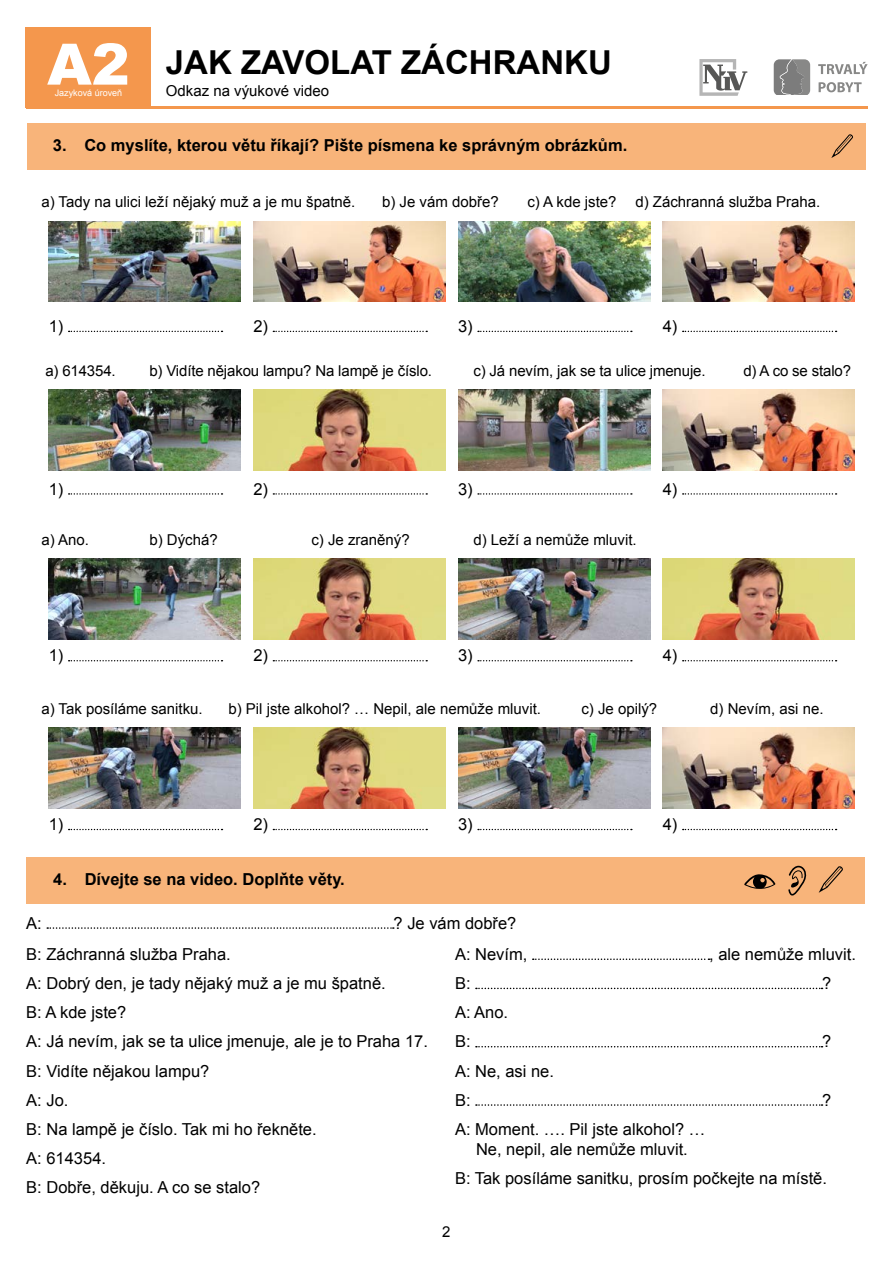
<style>
.page{position:relative;width:893px;height:1263px;background:#fff}
.page>*{position:absolute;margin:0;border:0;box-sizing:border-box;transform-origin:0 0}
.t1{font:900 57.15px "Arial";color:#fff}
.t2{font:700 33px "Arial";color:#000}
.t3{font:16.5px/29.1px "Arial";color:#000}
.t4{font:700 16.5px "Arial";color:#000}
.t5{font:15px "Arial";color:#000}
.t6{font:9px "Arial";color:#fff}
</style>
<div class="page">
<div style="left:26px;top:27px;width:125px;height:81px;background:#f4974d"></div>
<hr style="left:26px;top:107px;width:841px;height:2px;background:#f4974d">
<svg style="left:818px;top:62px;width:49px;height:30px"></svg>
<svg style="left:774px;top:59px;width:36px;height:35px"></svg>
<svg style="left:699px;top:59px;width:48px;height:37px"></svg>
<div style="left:27px;top:123px;width:839px;height:47px;background:#f8b47a"></div>
<svg style="left:831px;top:134px;width:22px;height:24px"></svg>
<div style="left:26px;top:857px;width:839px;height:47px;background:#f8b47a"></div>
<svg style="left:744px;top:874px;width:31px;height:15px"></svg>
<svg style="left:788px;top:866px;width:19px;height:29px"></svg>
<svg style="left:819px;top:866px;width:24px;height:27px"></svg>
<svg style="left:47px;top:927px;width:347px;height:2px"></svg>
<svg style="left:533px;top:958px;width:176px;height:2px"></svg>
<svg style="left:476px;top:988px;width:346px;height:1px"></svg>
<svg style="left:476px;top:1046px;width:346px;height:1px"></svg>
<svg style="left:476px;top:1104px;width:346px;height:2px"></svg>
<svg style="left:69px;top:331px;width:154px;height:1px"></svg>
<svg style="left:69px;top:493px;width:154px;height:2px"></svg>
<svg style="left:69px;top:660px;width:154px;height:1px"></svg>
<svg style="left:69px;top:829px;width:154px;height:1px"></svg>
<svg style="left:273px;top:331px;width:154px;height:1px"></svg>
<svg style="left:273px;top:493px;width:154px;height:2px"></svg>
<svg style="left:273px;top:660px;width:154px;height:1px"></svg>
<svg style="left:273px;top:829px;width:154px;height:1px"></svg>
<svg style="left:478px;top:331px;width:154px;height:1px"></svg>
<svg style="left:478px;top:493px;width:154px;height:2px"></svg>
<svg style="left:478px;top:660px;width:154px;height:1px"></svg>
<svg style="left:478px;top:829px;width:154px;height:1px"></svg>
<svg style="left:683px;top:331px;width:154px;height:1px"></svg>
<svg style="left:683px;top:493px;width:154px;height:2px"></svg>
<svg style="left:683px;top:660px;width:154px;height:1px"></svg>
<svg style="left:683px;top:829px;width:154px;height:1px"></svg>
<img style="left:49px;top:221px;width:192px;height:81px">
<img style="left:253px;top:221px;width:192px;height:81px">
<img style="left:458px;top:221px;width:192px;height:81px">
<img style="left:663px;top:221px;width:192px;height:81px">
<img style="left:49px;top:390px;width:192px;height:81px">
<img style="left:253px;top:390px;width:192px;height:81px">
<img style="left:458px;top:390px;width:192px;height:81px">
<img style="left:663px;top:390px;width:192px;height:81px">
<img style="left:49px;top:559px;width:192px;height:81px">
<img style="left:253px;top:559px;width:192px;height:81px">
<img style="left:458px;top:559px;width:192px;height:81px">
<img style="left:663px;top:559px;width:192px;height:81px">
<img style="left:49px;top:728px;width:192px;height:80px">
<img style="left:253px;top:728px;width:192px;height:80px">
<img style="left:458px;top:728px;width:192px;height:80px">
<img style="left:663px;top:728px;width:192px;height:80px">
<h1 class="t1" style="left:47px;top:23px;width:84px">A2</h1>
<p class="t6" style="left:55px;top:87px;width:69px">Jazyková úroveň</p>
<h2 class="t2" style="left:166px;top:40px;width:448px">JAK ZAVOLAT ZÁCHRANKU</h2>
<p class="t5" style="left:166px;top:81px;width:165px">Odkaz na výukové video</p>
<p class="t4" style="left:53px;top:134px;width:576px">3. Co myslíte, kterou větu říkají? Pište písmena ke správným obrázkům.</p>
<p class="t5" style="left:41px;top:192px;width:316px">a) Tady na ulici leží nějaký muž a je mu špatně.</p>
<p class="t5" style="left:382px;top:192px;width:118px">b) Je vám dobře?</p>
<p class="t5" style="left:527px;top:192px;width:91px">c) A kde jste?</p>
<p class="t5" style="left:635px;top:192px;width:187px">d) Záchranná služba Praha.</p>
<p class="t3" style="left:49px;top:312px;width:16px">1)</p>
<p class="t3" style="left:253px;top:312px;width:16px">2)</p>
<p class="t3" style="left:458px;top:312px;width:16px">3)</p>
<p class="t3" style="left:663px;top:312px;width:16px">4)</p>
<p class="t5" style="left:45px;top:361px;width:72px">a) 614354.</p>
<p class="t5" style="left:149px;top:361px;width:284px">b) Vidíte nějakou lampu? Na lampě je číslo.</p>
<p class="t5" style="left:473px;top:361px;width:234px">c) Já nevím, jak se ta ulice jmenuje.</p>
<p class="t5" style="left:743px;top:361px;width:109px">d) A co se stalo?</p>
<p class="t3" style="left:49px;top:474px;width:16px">1)</p>
<p class="t3" style="left:253px;top:474px;width:16px">2)</p>
<p class="t3" style="left:458px;top:474px;width:16px">3)</p>
<p class="t3" style="left:663px;top:474px;width:16px">4)</p>
<p class="t5" style="left:41px;top:530px;width:49px">a) Ano.</p>
<p class="t5" style="left:149px;top:530px;width:70px">b) Dýchá?</p>
<p class="t5" style="left:311px;top:530px;width:100px">c) Je zraněný?</p>
<p class="t5" style="left:473px;top:530px;width:165px">d) Leží a nemůže mluvit.</p>
<p class="t3" style="left:49px;top:641px;width:16px">1)</p>
<p class="t3" style="left:253px;top:641px;width:16px">2)</p>
<p class="t3" style="left:458px;top:641px;width:16px">3)</p>
<p class="t3" style="left:663px;top:641px;width:16px">4)</p>
<p class="t5" style="left:41px;top:699px;width:163px">a) Tak posíláme sanitku.</p>
<p class="t5" style="left:228px;top:699px;width:314px">b) Pil jste alkohol? … Nepil, ale nemůže mluvit.</p>
<p class="t5" style="left:581px;top:699px;width:77px">c) Je opilý?</p>
<p class="t5" style="left:710px;top:699px;width:115px">d) Nevím, asi ne.</p>
<p class="t3" style="left:49px;top:810px;width:16px">1)</p>
<p class="t3" style="left:253px;top:810px;width:16px">2)</p>
<p class="t4" style="left:53px;top:868px;width:293px">4. Dívejte se na video. Doplňte věty.</p>
<p class="t3" style="left:458px;top:810px;width:16px">3)</p>
<p class="t3" style="left:663px;top:810px;width:16px">4)</p>
<p class="t3" style="left:26px;top:909px;width:17px">A:</p>
<p class="t3" style="left:394px;top:909px;width:124px">? Je vám dobře?</p>
<p class="t3" style="left:26px;top:940px;width:403px">B: Záchranná služba Praha.<br>A: Dobrý den, je tady nějaký muž a je mu špatně.<br>B: A kde jste?<br>A: Já nevím, jak se ta ulice jmenuje, ale je to Praha 17.<br>B: Vidíte nějakou lampu?<br>A: Jo.<br>B: Na lampě je číslo. Tak mi ho řekněte.<br>A: 614354.<br>B: Dobře, děkuju. A co se stalo?</p>
<p class="t3" style="left:455px;top:940px;width:74px">A: Nevím,</p>
<p class="t3" style="left:709px;top:940px;width:148px">, ale nemůže mluvit.</p>
<p class="t3" style="left:455px;top:969px;width:17px">B:</p>
<p class="t3" style="left:822px;top:969px;width:11px">?</p>
<p class="t3" style="left:455px;top:998px;width:55px">A: Ano.<br>B:</p>
<p class="t3" style="left:822px;top:1027px;width:11px">?</p>
<p class="t3" style="left:455px;top:1056px;width:101px">A: Ne, asi ne.<br>B:</p>
<p class="t3" style="left:822px;top:1085px;width:11px">?</p>
<p class="t3" style="left:455px;top:1119px;width:252px;line-height:19.8px;text-align:center">A: Moment. …. Pil jste alkohol? …<br>Ne, nepil, ale nemůže mluvit.</p>
<p class="t3" style="left:455px;top:1164px;width:374px">B: Tak posíláme sanitku, prosím počkejte na místě.</p>
<p class="t5" style="left:442px;top:1222px;width:10px">2</p>
</div>
